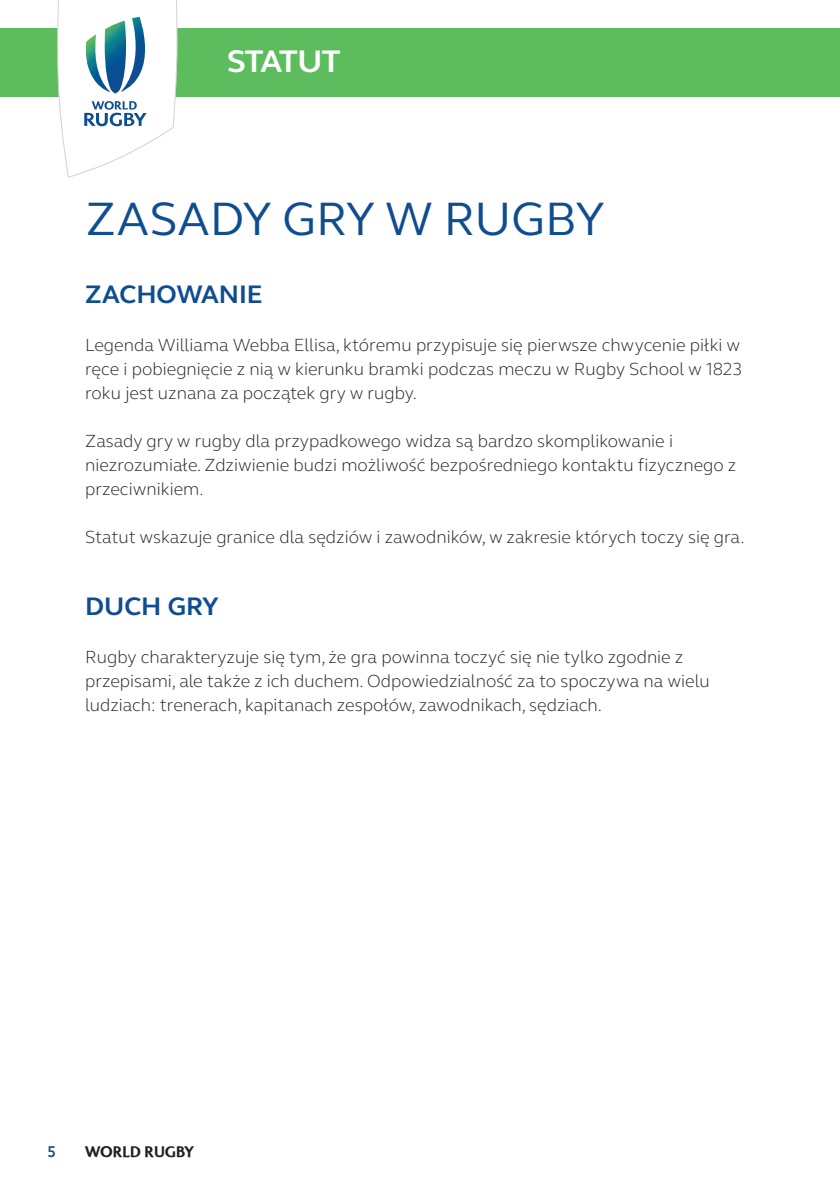
<style>
.page{position:relative;width:840px;height:1191px;background:#fff}
.page>*{position:absolute;margin:0;border:0;box-sizing:border-box;transform-origin:0 0}
.t1{font:48px "Webb Ellis Cup";color:#0f4d91}
.t2{font:700 32px "Webb Ellis Cup";letter-spacing:-.04em;color:#fff}
.t3{font:700 26px "Webb Ellis Cup";color:#0f4d91}
.t4{font:300 18px/24px "Webb Ellis Cup";color:#231f20}
.t5{font:700 16px "Colosseum";color:#231f20;scale:.94 1}
.t6{font:700 16px "Webb Ellis Cup";color:#0f4d91;scale:.94 1}
</style>
<div class="page">
<div style="left:0;top:28px;width:839px;height:68px;background:#5cbc5e"></div>
<svg style="left:57px;top:0;width:120px;height:178px"></svg>
<h2 class="t2" style="left:227px;top:42px;width:115px">STATUT</h2>
<h1 class="t1" style="left:86px;top:189px;width:520px">ZASADY GRY W RUGBY</h1>
<h3 class="t3" style="left:85px;top:279px;width:179px">ZACHOWANIE</h3>
<p class="t4" style="left:85px;top:333px;width:658px;text-align:justify">Legenda Williama Webba Ellisa, któremu przypisuje się pierwsze chwycenie piłki w ręce i pobiegnięcie z nią w kierunku bramki podczas meczu w Rugby School w 1823 roku jest uznana za początek gry w rugby.</p>
<p class="t4" style="left:85px;top:429px;width:652px">Zasady gry w rugby dla przypadkowego widza są bardzo skomplikowanie i niezrozumiałe. Zdziwienie budzi możliwość bezpośredniego kontaktu fizycznego z przeciwnikiem.</p>
<p class="t4" style="left:85px;top:525px;width:660px">Statut wskazuje granice dla sędziów i zawodników, w zakresie których toczy się gra.</p>
<h3 class="t3" style="left:85px;top:591px;width:135px">DUCH GRY</h3>
<p class="t4" style="left:85px;top:645px;width:625px">Rugby charakteryzuje się tym, że gra powinna toczyć się nie tylko zgodnie z przepisami, ale także z ich duchem. Odpowiedzialność za to spoczywa na wielu ludziach: trenerach, kapitanach zespołów, zawodnikach, sędziach.</p>
<p class="t6" style="left:48px;top:1142px;width:10px">5</p>
<p class="t5" style="left:85px;top:1142px;width:117px">WORLD RUGBY</p>
</div>
